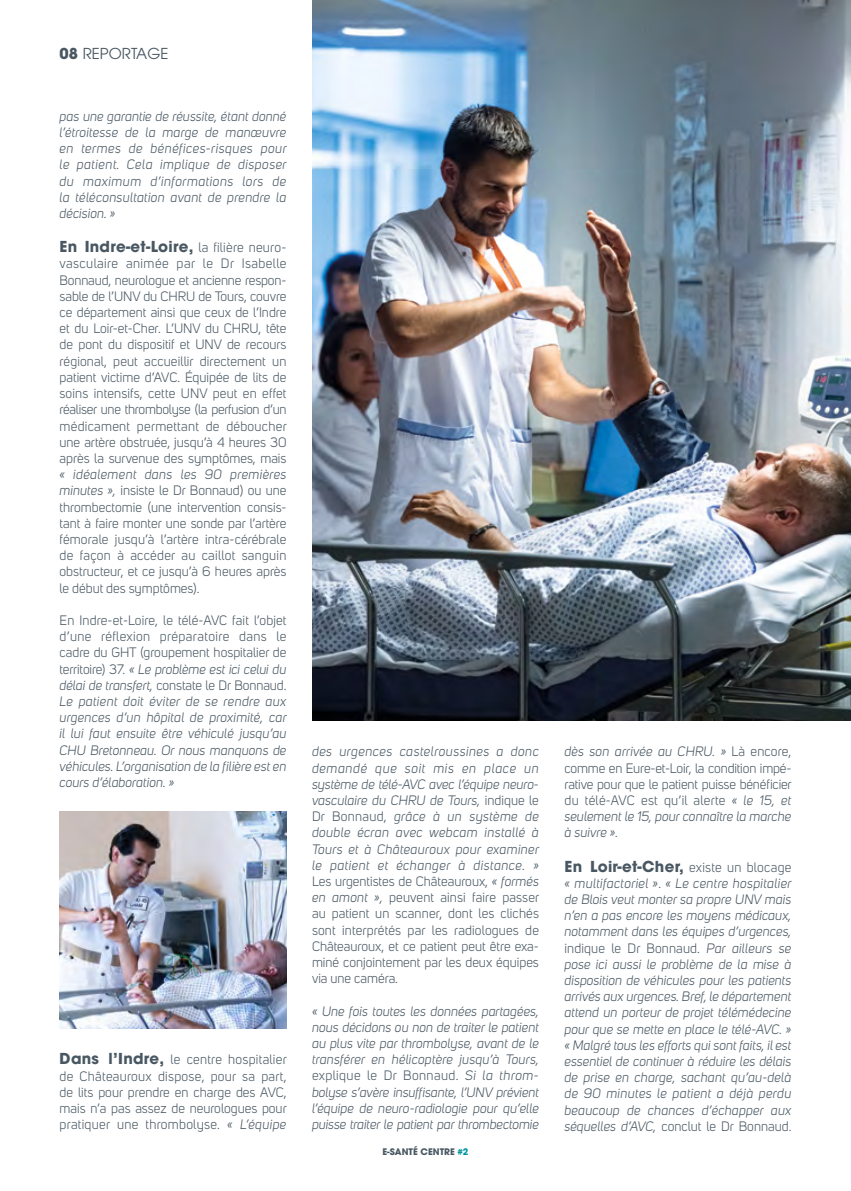
<style>
.page{position:relative;width:851px;height:1191px;background:#fff}
.page>*{position:absolute;margin:0;border:0;box-sizing:border-box;transform-origin:0 0}
.t1{font:700 15px "Avant Garde";letter-spacing:.02em;color:#485762}
.t2{font:15px "Avant Garde";color:#485762}
.t3{font:italic 13.5px/16.2px "Uni Sans";letter-spacing:.01em;color:#485762;text-align:justify}
.t4{font:13.5px/16.2px "Uni Sans";color:#485762;text-align:justify}
.t5{font:700 9px "Avant Garde";color:#485762}
.s1{font-weight:700}
.s2{font-family:"Uni Sans";font-weight:400;font-size:13.5px}
.s3{font-style:italic}
.s4{font-style:normal}
.s5{font-family:"Avant Garde";font-weight:700;font-size:15px}
.s6{color:#0096a1}
</style>
<div class="page">
<img style="left:312px;top:0;width:538px;height:720px">
<img style="left:60px;top:811px;width:226px;height:217px">
<p class="t2" style="left:60px;top:45px;width:110px"><span class="s1">08</span> REPORTAGE</p>
<p class="t3" style="left:60px;top:108px;width:229px">pas une garantie de réussite, étant donné l’étroitesse de la marge de manœuvre en termes de bénéfices-risques pour le patient. Cela implique de disposer du maximum d’informations lors de la téléconsultation avant de prendre la décision. »</p>
<p class="t1" style="left:60px;top:237px;width:228px">En Indre-et-Loire, <span class="s2">la filière neuro-</span></p>
<p class="t4" style="left:60px;top:256px;width:229px">vasculaire animée par le Dr Isabelle Bonnaud, neurologue et ancienne respon&shy;sable de l’UNV du CHRU de Tours, couvre ce département ainsi que ceux de l’Indre et du Loir-et-Cher. L’UNV du CHRU, tête de pont du dispositif et UNV de recours régional, peut accueillir directement un patient victime d’AVC. Équipée de lits de soins intensifs, cette UNV peut en effet réaliser une thrombolyse (la perfusion d’un médicament permettant de déboucher une artère obstruée, jusqu’à 4 heures 30 après la survenue des symptômes, mais</p>
<p class="t4" style="left:60px;top:466px;width:228px"><span class="s3">« idéalement dans les 90 premières minutes »,</span> insiste le Dr Bonnaud) ou une thrombectomie (une intervention consis&shy;tant à faire monter une sonde par l’artère fémorale jusqu’à l’artère intra-cérébrale de façon à accéder au caillot sanguin obstructeur, et ce jusqu’à 6 heures après le début des symptômes).</p>
<p class="t3" style="left:60px;top:612px;width:229px"><span class="s4">En Indre-et-Loire, le télé-AVC fait l’objet d’une réflexion préparatoire dans le cadre du GHT (groupement hospitalier de territoire) 37.</span> « Le problème est ici celui du délai de transfert, <span class="s4">constate le Dr Bonnaud.<br></span>Le patient doit éviter de se rendre aux urgences d’un hôpital de proximité, car il lui faut ensuite être véhiculé jusqu’au CHU Bretonneau. Or nous manquons de véhicules. L’organisation de la filière est en cours d’élaboration. »</p>
<p class="t4" style="left:60px;top:1051px;width:229px"><span class="s5">Dans l’Indre,</span> le centre hospitalier de Châteauroux dispose, pour sa part, de lits pour prendre en charge des AVC, mais n’a pas assez de neurologues pour pratiquer une thrombolyse. <span class="s3">« L’équipe</span></p>
<p class="t3" style="left:312px;top:743px;width:229px">des urgences castelroussines a donc demandé que soit mis en place un système de télé-AVC avec l’équipe neuro&shy;vasculaire du CHRU de Tours, <span class="s4">indique le Dr Bonnaud,</span> grâce à un système de double écran avec webcam installé à Tours et à Châteauroux pour examiner le patient et échanger à distance. » <span class="s4">Les urgentistes de Châteauroux,</span> « formés en amont », <span class="s4">peuvent ainsi faire passer au patient un scanner, dont les clichés sont interprétés par les radiologues de Châteauroux, et ce patient peut être exa&shy;miné conjointement par les deux équipes via une caméra.</span></p>
<p class="t3" style="left:312px;top:1003px;width:228px">« Une fois toutes les données partagées, nous décidons ou non de traiter le patient au plus vite par thrombolyse, avant de le transférer en hélicoptère jusqu’à Tours, <span class="s4">explique le Dr Bonnaud.</span> Si la throm&shy;bolyse s’avère insuffisante, l’UNV prévient l’équipe de neuro-radiologie pour qu’elle puisse traiter le patient par thrombectomie</p>
<p class="t5" style="left:382px;top:1145px;width:87px">E-SANTÉ CENTRE <span class="s6">#2</span></p>
<p class="t4" style="left:564px;top:743px;width:229px"><span class="s3">dès son arrivée au CHRU. »</span> Là encore, comme en Eure-et-Loir, la condition impé&shy;rative pour que le patient puisse bénéficier du télé-AVC est qu’il alerte <span class="s3">« le 15, et seulement le 15, pour connaître la marche à suivre ».</span></p>
<p class="t1" style="left:564px;top:856px;width:228px">En Loir-et-Cher, <span class="s2">existe un blocage</span></p>
<p class="t3" style="left:564px;top:875px;width:229px">« multifactoriel »<span class="s4">.</span> « Le centre hospitalier de Blois veut monter sa propre UNV mais n’en a pas encore les moyens médicaux, notamment dans les équipes d’urgences, <span class="s4">indique le Dr Bonnaud.</span> Par ailleurs se pose ici aussi le problème de la mise à disposition de véhicules pour les patients arrivés aux urgences. Bref, le département attend un porteur de projet télémédecine pour que se mette en place le télé-AVC. » « Malgré tous les efforts qui sont faits, il est essentiel de continuer à réduire les délais de prise en charge, sachant qu’au-delà de 90 minutes le patient a déjà perdu beaucoup de chances d’échapper aux séquelles d’AVC, <span class="s4">conclut le Dr Bonnaud.</span></p>
</div>
